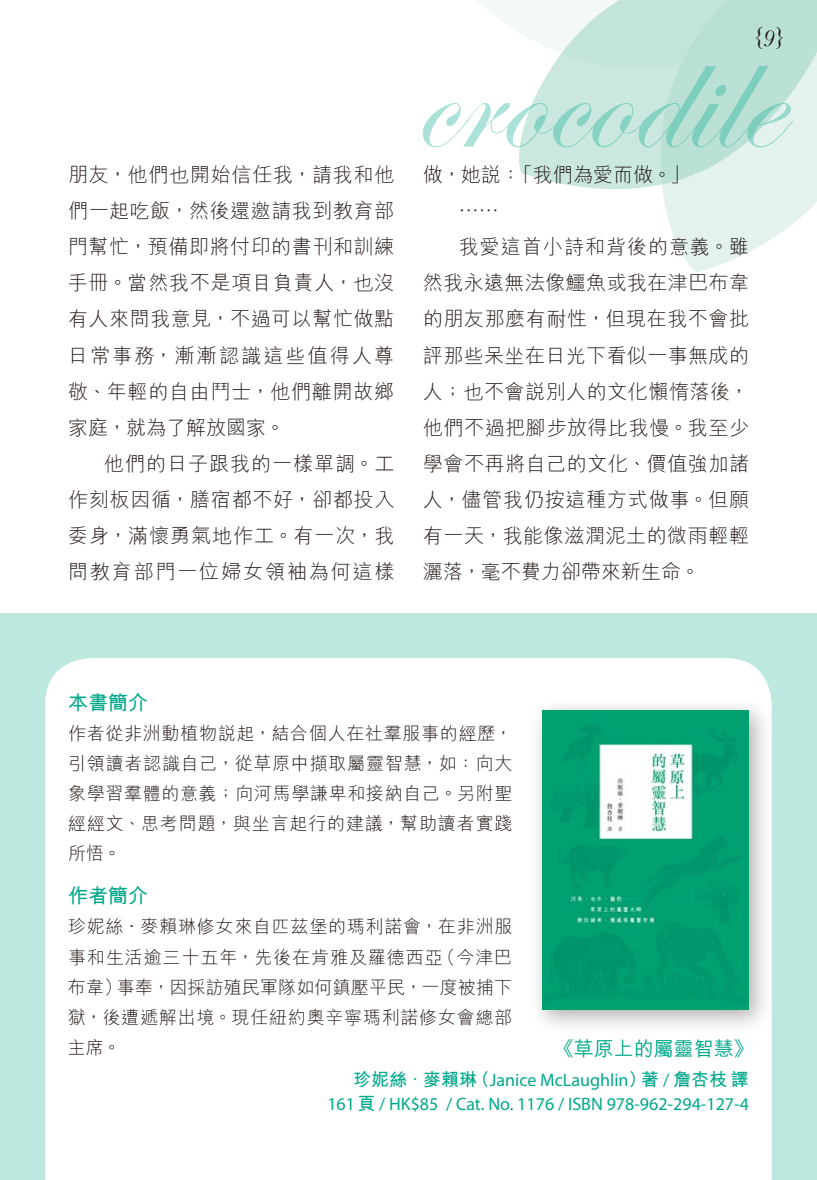
<style>
.page{position:relative;width:817px;height:1180px;background:#fff}
.page>*{position:absolute;margin:0;border:0;box-sizing:border-box;transform-origin:0 0}
.t1{font:italic 24px "Baskerville";color:#221815}
.t2{font:300 20px/36px "M Hei HK";letter-spacing:.03em;color:#221815;text-align:justify}
.t3{font:300 20px "M Hei HK";color:#221815}
.t4{font:300 20px "M Hei HK";letter-spacing:.05em;color:#221815}
.t5{font:500 20px "M Hei HK";color:#00a88b}
.t6{font:700 20px "M Hei HK";color:#00a88b}
.t7{font:300 18px/30px "M Hei HK";letter-spacing:.04em;color:#221815;text-align:justify}
.t8{font:18px/24px "Myriad Pro";color:#00a88b;text-align:right}
.s1{font-family:"M Hei HK";font-weight:700}
</style>
<div class="page">
<svg style="left:663px;top:191px;width:153px;height:81px;fill:#e3f2ed"></svg>
<svg style="left:515px;top:147px;width:301px;height:44px;background:#d5ece5"></svg>
<div style="left:0;top:612px;width:816px;height:567px;background:#bde8e0"></div>
<div style="left:45px;top:658px;width:726px;height:521px;background:#fff"></div>
<div style="left:529px;top:697px;width:244px;height:337px;background:#221815;opacity:.35"></div>
<img style="left:542px;top:710px;width:206px;height:299px">
<svg style="left:422px;top:0;width:394px;height:147px"></svg>
<p class="t1" style="left:752px;top:21px;width:33px">{9}</p>
<p class="t2" style="left:68px;top:156px;width:328px">朋友，他們也開始信任我，請我和他們一起吃飯，然後還邀請我到教育部門幫忙，預備即將付印的書刊和訓練手冊。當然我不是項目負責人，也沒有人來問我意見，不過可以幫忙做點日常事務，漸漸認識這些值得人尊敬、年輕的自由鬥士，他們離開故鄉家庭，就為了解放國家。</p>
<p class="t2" style="left:68px;top:444px;width:328px;text-indent:36px">他們的日子跟我的一樣單調。工作刻板因循，膳宿都不好，卻都投入委身，滿懷勇氣地作工。有一次，我問教育部門一位婦女領袖為何這樣</p>
<p class="t3" style="left:423px;top:161px;width:269px">做，她說：「我們為愛而做。」</p>
<p class="t2" style="left:459px;top:192px;width:41px">……</p>
<p class="t4" style="left:459px;top:233px;width:292px">我愛這首小詩和背後的意義。雖</p>
<p class="t2" style="left:423px;top:264px;width:328px">然我永遠無法像鱷魚或我在津巴布韋</p>
<p class="t2" style="left:423px;top:300px;width:327px">的朋友那麼有耐性，但現在我不會批</p>
<p class="t2" style="left:423px;top:336px;width:328px">評那些呆坐在日光下看似一事無成的</p>
<p class="t2" style="left:423px;top:372px;width:328px">人；也不會說別人的文化懶惰落後，</p>
<p class="t2" style="left:423px;top:408px;width:327px">他們不過把腳步放得比我慢。我至少</p>
<p class="t2" style="left:423px;top:444px;width:327px">學會不再將自己的文化、價值強加諸</p>
<p class="t2" style="left:423px;top:480px;width:328px">人，儘管我仍按這種方式做事。但願</p>
<p class="t2" style="left:423px;top:516px;width:327px">有一天，我能像滋潤泥土的微雨輕輕</p>
<p class="t3" style="left:423px;top:557px;width:279px">灑落，毫不費力卻帶來新生命。</p>
<p class="t6" style="left:68px;top:688px;width:82px">本書簡介</p>
<p class="t7" style="left:68px;top:717px;width:446px">作者從非洲動植物說起，結合個人在社羣服事的經歷，引領讀者認識自己，從草原中擷取屬靈智慧，如：向大象學習羣體的意義；向河馬學謙卑和接納自己。另附聖經經文、思考問題，與坐言起行的建議，幫助讀者實踐所悟。</p>
<p class="t6" style="left:68px;top:881px;width:81px">作者簡介</p>
<p class="t7" style="left:68px;top:911px;width:446px">珍妮絲．麥賴琳修女來自匹茲堡的瑪利諾會，在非洲服事和生活逾三十五年，先後在肯雅及羅德西亞（今津巴布韋）事奉，因採訪殖民軍隊如何鎮壓平民，一度被捕下獄，後遭遞解出境。現任紐約奧辛寧瑪利諾修女會總部主席。</p>
<p class="t5" style="left:553px;top:1033px;width:201px">《草原上的屬靈智慧》</p>
<p class="t8" style="left:327px;top:1067px;width:423px"><span class="s1">珍妮絲．麥賴琳（</span>Janice McLaughlin<span class="s1">）著</span> / <span class="s1">詹杏枝譯<br></span>161<span class="s1">頁</span> / HK$85 / Cat. No. 1176 / ISBN 978-962-294-127-4</p>
</div>
